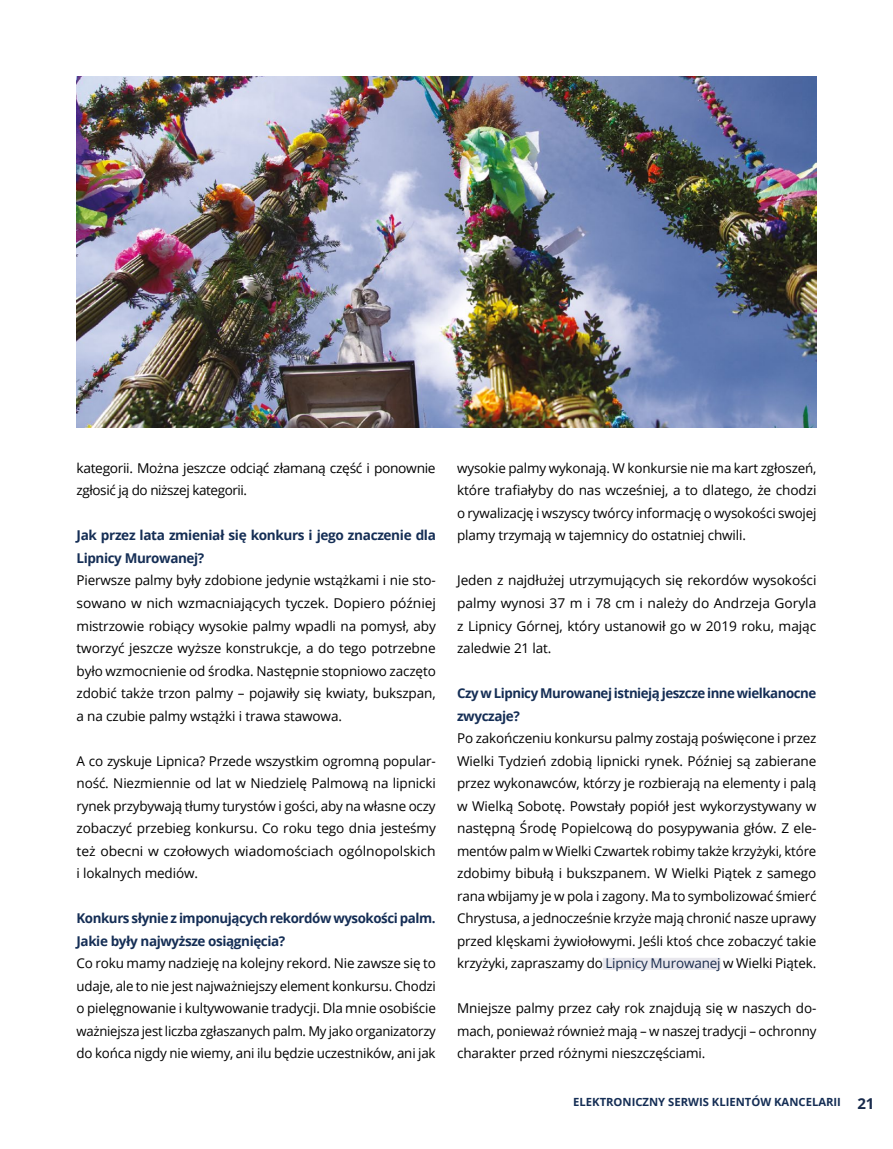
<style>
.page{position:relative;width:893px;height:1149px;background:#fff}
.page>*{position:absolute;margin:0;border:0;box-sizing:border-box;transform-origin:0 0}
.t1{font:13.5px/22.5px "Open Sans";letter-spacing:-.01em;color:#000;text-align:justify}
.t2{font:700 13.5px/22.5px "Open Sans";letter-spacing:-.03em;color:#152e55}
.t3{font:700 11.25px "Open Sans";color:#152e55}
.s1{color:#182a4b}
.s2{font-size:15px;color:#182a4b}
</style>
<div class="page">
<div style="left:603px;top:957px;width:118px;height:12px;background:#e8e7ed"></div>
<img style="left:77px;top:77px;width:739px;height:351px">
<p class="t1" style="left:77px;top:456px;width:361px">kategorii. Można jeszcze odciąć złamaną część i ponownie zgłosić ją do niższej kategorii.</p>
<p class="t2" style="left:77px;top:524px;width:361px">Jak przez lata zmieniał się konkurs i jego znaczenie dla<br>Lipnicy Murowanej?</p>
<p class="t1" style="left:77px;top:569px;width:361px">Pierwsze palmy były zdobione jedynie wstążkami i nie sto&shy;sowano w nich wzmacniających tyczek. Dopiero później mistrzowie robiący wysokie palmy wpadli na pomysł, aby tworzyć jeszcze wyższe konstrukcje, a do tego potrzebne było wzmocnienie od środka. Następnie stopniowo zaczęto zdobić także trzon palmy – pojawiły się kwiaty, bukszpan, a na czubie palmy wstążki i trawa stawowa.</p>
<p class="t1" style="left:77px;top:749px;width:361px">A co zyskuje Lipnica? Przede wszystkim ogromną popular&shy;ność. Niezmiennie od lat w Niedzielę Palmową na lipnicki rynek przybywają tłumy turystów i gości, aby na własne oczy zobaczyć przebieg konkursu. Co roku tego dnia jesteśmy też obecni w czołowych wiadomościach ogólnopolskich i lokalnych mediów.</p>
<p class="t2" style="left:77px;top:906px;width:361px">Konkurs słynie z imponujących rekordów wysokości palm.<br>Jakie były najwyższe osiągnięcia?</p>
<p class="t1" style="left:77px;top:951px;width:361px">Co roku mamy nadzieję na kolejny rekord. Nie zawsze się to udaje, ale to nie jest najważniejszy element konkursu. Chodzi o pielęgnowanie i kultywowanie tradycji. Dla mnie osobiście ważniejsza jest liczba zgłaszanych palm. My jako organizatorzy do końca nigdy nie wiemy, ani ilu będzie uczestników, ani jak</p>
<p class="t1" style="left:457px;top:456px;width:361px">wysokie palmy wykonają. W konkursie nie ma kart zgłoszeń, które trafiałyby do nas wcześniej, a to dlatego, że chodzi o rywalizację i wszyscy twórcy informację o wysokości swojej plamy trzymają w tajemnicy do ostatniej chwili.</p>
<p class="t1" style="left:457px;top:569px;width:361px">Jeden z najdłużej utrzymujących się rekordów wysokości palmy wynosi 37 m i 78 cm i należy do Andrzeja Goryla z Lipnicy Górnej, który ustanowił go w 2019 roku, mając zaledwie 21 lat.</p>
<p class="t2" style="left:457px;top:681px;width:361px">Czy w Lipnicy Murowanej istnieją jeszcze inne wielkanocne zwyczaje?</p>
<p class="t1" style="left:457px;top:726px;width:361px">Po zakończeniu konkursu palmy zostają poświęcone i przez Wielki Tydzień zdobią lipnicki rynek. Później są zabierane przez wykonawców, którzy je rozbierają na elementy i palą w Wielką Sobotę. Powstały popiół jest wykorzystywany w następną Środę Popielcową do posypywania głów. Z ele&shy;mentów palm w Wielki Czwartek robimy także krzyżyki, które zdobimy bibułą i bukszpanem. W Wielki Piątek z samego rana wbijamy je w pola i zagony. Ma to symbolizować śmierć Chrystusa, a jednocześnie krzyże mają chronić nasze uprawy przed klęskami żywiołowymi. Jeśli ktoś chce zobaczyć takie krzyżyki, zapraszamy do <span class="s1">Lipnicy Murowanej</span> w Wielki Piątek.</p>
<p class="t1" style="left:457px;top:996px;width:361px">Mniejsze palmy przez cały rok znajdują się w naszych do&shy;mach, ponieważ również mają – w naszej tradycji – ochronny charakter przed różnymi nieszczęściami.</p>
<p class="t3" style="left:573px;top:1093px;width:303px">ELEKTRONICZNY SERWIS KLIENTÓW KANCELARII <span class="s2">21</span></p>
</div>
